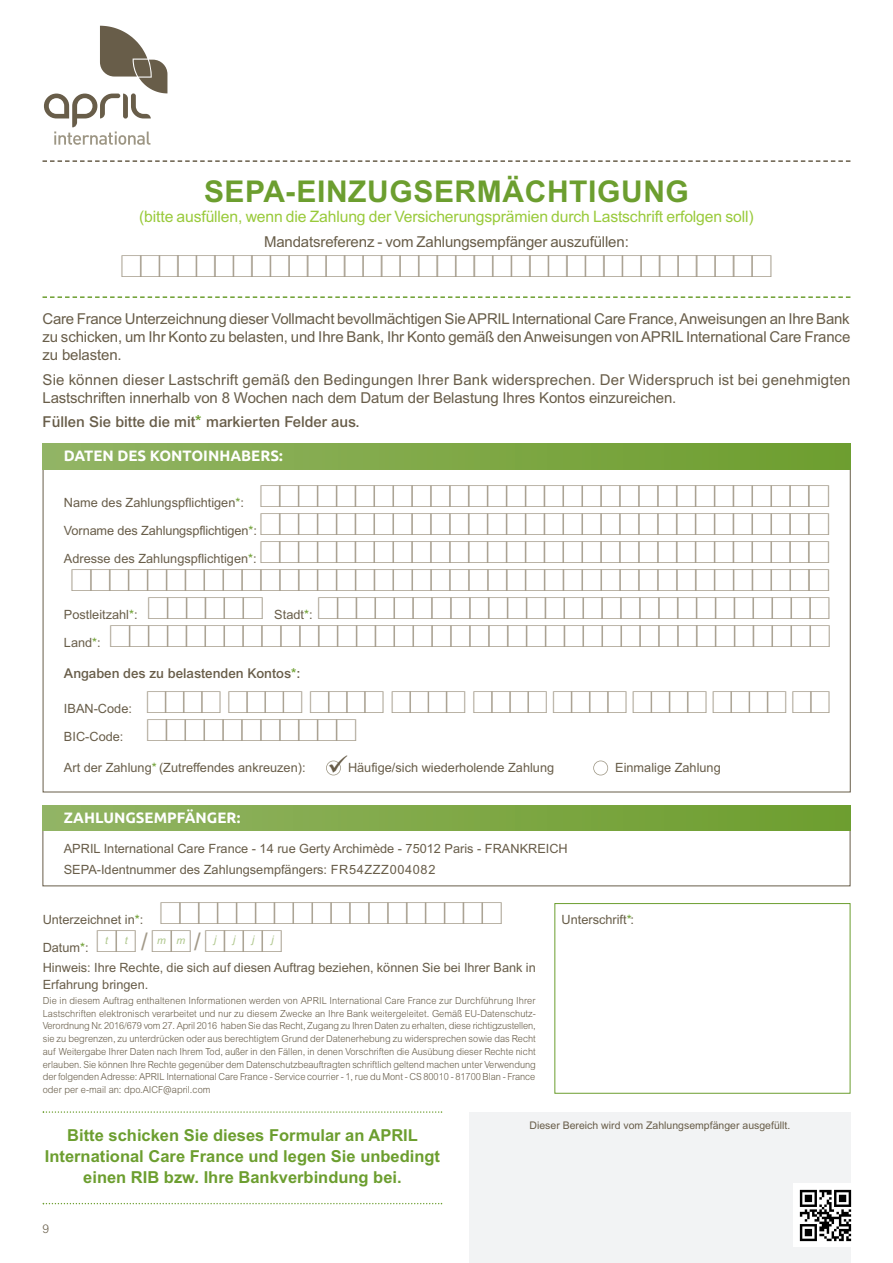
<style>
.page{position:relative;width:893px;height:1263px;background:#fff}
.page>*{position:absolute;margin:0;border:0;box-sizing:border-box;transform-origin:0 0}
.t1{font:700 30px "Arial";letter-spacing:.02em;color:#6c9e2f}
.t2{font:24px "Arial";color:#a29988}
.t3{font:700 16.5px/21px "Arial";color:#6c9e2f;text-align:center}
.t4{font:15.75px "Arial";letter-spacing:-.01em;color:#99ca3b}
.t5{font:15px/18px "Arial";letter-spacing:-.01em;color:#685d49;text-align:justify}
.t6{font:15px/18px "Arial";letter-spacing:.01em;color:#685d49}
.t7{font:500 15px "Arial";color:#685d49}
.t8{font:700 15px "Ubuntu";color:#fff}
.t9{font:500 13.5px "Arial";color:#685d49}
.t10{font:12.75px/28px "Arial";color:#685d49}
.t11{font:300 12px "Arial";color:#685d49}
.t12{font:10.5px "Arial";color:#685d49}
.t13{font:italic 10.5px "Arial";color:#aec68b}
.t14{font:300 9.75px/12.8px "Arial";letter-spacing:-.005em;color:#685d49;text-align:justify;scale:.95 1}
.s1{font-size:16.5px;color:#6c9e2f}
.s2{color:#6c9e2f}
.s3{font-family:"Ubuntu"}
</style>
<div class="page">
<div style="left:469px;top:1112px;width:381px;height:151px;background:#f2f3f4"></div>
<div style="left:793px;top:1183px;width:64px;height:64px;background:#fff"></div>
<img style="left:799px;top:1189px;width:53px;height:53px">
<svg style="left:43px;top:160px;width:807px;height:2px"></svg>
<svg style="left:43px;top:296px;width:807px;height:2px"></svg>
<svg style="left:44px;top:26px;width:123px;height:119px"></svg>
<div style="left:43px;top:444px;width:808px;height:25px;background:linear-gradient(to right,#92b464,#6d9d2d)"></div>
<div style="left:593px;top:760px;width:15px;height:15px;border:2px solid #9d9684;border-radius:50%"></div>
<div style="left:326px;top:760px;width:15px;height:15px;border:2px solid #9d9684;border-radius:50%"></div>
<div style="left:43px;top:805px;width:807px;height:26px;background:linear-gradient(to right,#92b464,#6d9d2d)"></div>
<svg style="left:43px;top:1111px;width:399px;height:2px"></svg>
<svg style="left:43px;top:1203px;width:399px;height:1px"></svg>
<div style="left:554px;top:903px;width:296px;height:191px;border:1px solid #6c9e2f"></div>
<svg style="left:329px;top:760px;width:12px;height:13px"></svg>
<h1 class="t1" style="left:204px;top:174px;width:486px">SEPA-EINZUGSERMÄCHTIGUNG</h1>
<h3 class="t4" style="left:139px;top:207px;width:616px">(bitte ausfüllen, wenn die Zahlung der Versicherungsprämien durch Lastschrift erfolgen soll)</h3>
<h3 class="t5" style="left:264px;top:233px;width:366px">Mandatsreferenz - vom Zahlungsempfänger auszufüllen:</h3>
<p class="t5" style="left:43px;top:310px;width:809px">Care France Unterzeichnung dieser Vollmacht bevollmächtigen Sie APRIL International Care France, Anweisungen an Ihre Bank zu schicken, um Ihr Konto zu belasten, und Ihre Bank, Ihr Konto gemäß den Anweisungen von APRIL International Care France zu belasten.</p>
<h3 class="t6" style="left:43px;top:371px;width:809px">Sie können dieser Lastschrift gemäß den Bedingungen Ihrer Bank widersprechen. Der Widerspruch ist bei genehmigten<br>Lastschriften innerhalb von 8 Wochen nach dem Datum der Belastung Ihres Kontos einzureichen.</h3>
<h3 class="t7" style="left:43px;top:413px;width:319px">Füllen Sie bitte die mit<span class="s1">*</span> markierten Felder aus.</h3>
<h3 class="t8" style="left:64px;top:446px;width:220px">DATEN DES KONTOINHABERS:</h3>
<h3 class="t10" style="left:64px;top:488px;width:195px">Name des Zahlungspflichtigen<span class="s2">*</span>:<br>Vorname des Zahlungspflichtigen<span class="s2">*</span>:<br>Adresse des Zahlungspflichtigen<span class="s2">*</span>:</h3>
<h3 class="t10" style="left:64px;top:600px;width:75px">Postleitzahl<span class="s2">*</span>:</h3>
<h3 class="t10" style="left:274px;top:600px;width:40px">Stadt<span class="s2">*</span>:</h3>
<h3 class="t10" style="left:64px;top:628px;width:38px">Land<span class="s2">*</span>:</h3>
<h3 class="t9" style="left:64px;top:665px;width:238px">Angaben des zu belastenden Kontos<span class="s2">*</span>:</h3>
<h3 class="t10" style="left:64px;top:695px;width:70px">IBAN-Code:<br>BIC-Code:</h3>
<h3 class="t10" style="left:64px;top:754px;width:243px">Art der Zahlung<span class="s2">*</span> (Zutreffendes ankreuzen):</h3>
<h3 class="t10" style="left:348px;top:754px;width:208px">Häufige/sich wiederholende Zahlung</h3>
<h3 class="t10" style="left:615px;top:754px;width:107px">Einmalige Zahlung</h3>
<h3 class="t8" style="left:64px;top:808px;width:178px">ZAHLUNGSEMPFÄNGER:</h3>
<h3 class="t10" style="left:64px;top:838px;width:506px;line-height:21px">APRIL International Care France - 14 rue Gerty Archimède - 75012 Paris - FRANKREICH<br>SEPA-Identnummer des Zahlungsempfängers: FR54ZZZ004082</h3>
<h3 class="t10" style="left:43px;top:905px;width:102px">Unterzeichnet in<span class="s2">*</span>:</h3>
<h3 class="t10" style="left:561px;top:905px;width:74px">Unterschrift<span class="s2">*</span>:</h3>
<h3 class="t10" style="left:43px;top:933px;width:48px">Datum<span class="s2">*</span>:</h3>
<h2 class="t2" style="left:141px;top:928px;width:8px">/</h2>
<h2 class="t2" style="left:194px;top:928px;width:8px">/</h2>
<h3 class="t10" style="left:43px;top:960px;width:495px;line-height:16.5px">Hinweis: Ihre Rechte, die sich auf diesen Auftrag beziehen, können Sie bei Ihrer Bank in<br>Erfahrung bringen.</h3>
<p class="t14" style="left:43px;top:994px;width:521px">Die in diesem Auftrag enthaltenen Informationen werden von APRIL International Care France zur Durchführung Ihrer Lastschriften elektronisch verarbeitet und nur zu diesem Zwecke an Ihre Bank weitergeleitet. Gemäß EU-Datenschutz-Verordnung Nr. 2016/679 vom 27. April 2016 haben Sie das Recht, Zugang zu Ihren Daten zu erhalten, diese richtigzustellen, sie zu begrenzen, zu unterdrücken oder aus berechtigtem Grund der Datenerhebung zu widersprechen sowie das Recht auf Weitergabe Ihrer Daten nach Ihrem Tod, außer in den Fällen, in denen Vorschriften die Ausübung dieser Rechte nicht erlauben. Sie können Ihre Rechte gegenüber dem Datenschutzbeauftragten schriftlich geltend machen unter Verwendung der folgenden Adresse: APRIL International Care France - Service courrier - 1, rue du Mont - CS 80010 - 81700 Blan - France oder per e-mail an: dpo.AICF<span class="s3">@</span>april.com</p>
<h3 class="t3" style="left:45px;top:1125px;width:397px">Bitte schicken Sie dieses Formular an APRIL<br>International Care France und legen Sie unbedingt einen RIB bzw. Ihre Bankverbindung bei.</h3>
<p class="t13" style="left:105px;top:934px;width:4px">t</p>
<p class="t13" style="left:125px;top:934px;width:4px">t</p>
<p class="t13" style="left:157px;top:934px;width:29px">m m</p>
<p class="t13" style="left:214px;top:934px;width:4px">j</p>
<p class="t13" style="left:233px;top:934px;width:4px">j</p>
<p class="t13" style="left:252px;top:934px;width:4px">j</p>
<p class="t13" style="left:272px;top:934px;width:4px">j</p>
<p class="t12" style="left:529px;top:1119px;width:262px">Dieser Bereich wird vom Zahlungsempfänger ausgefüllt.</p>
<p class="t11" style="left:42px;top:1222px;width:8px">9</p>
</div>
